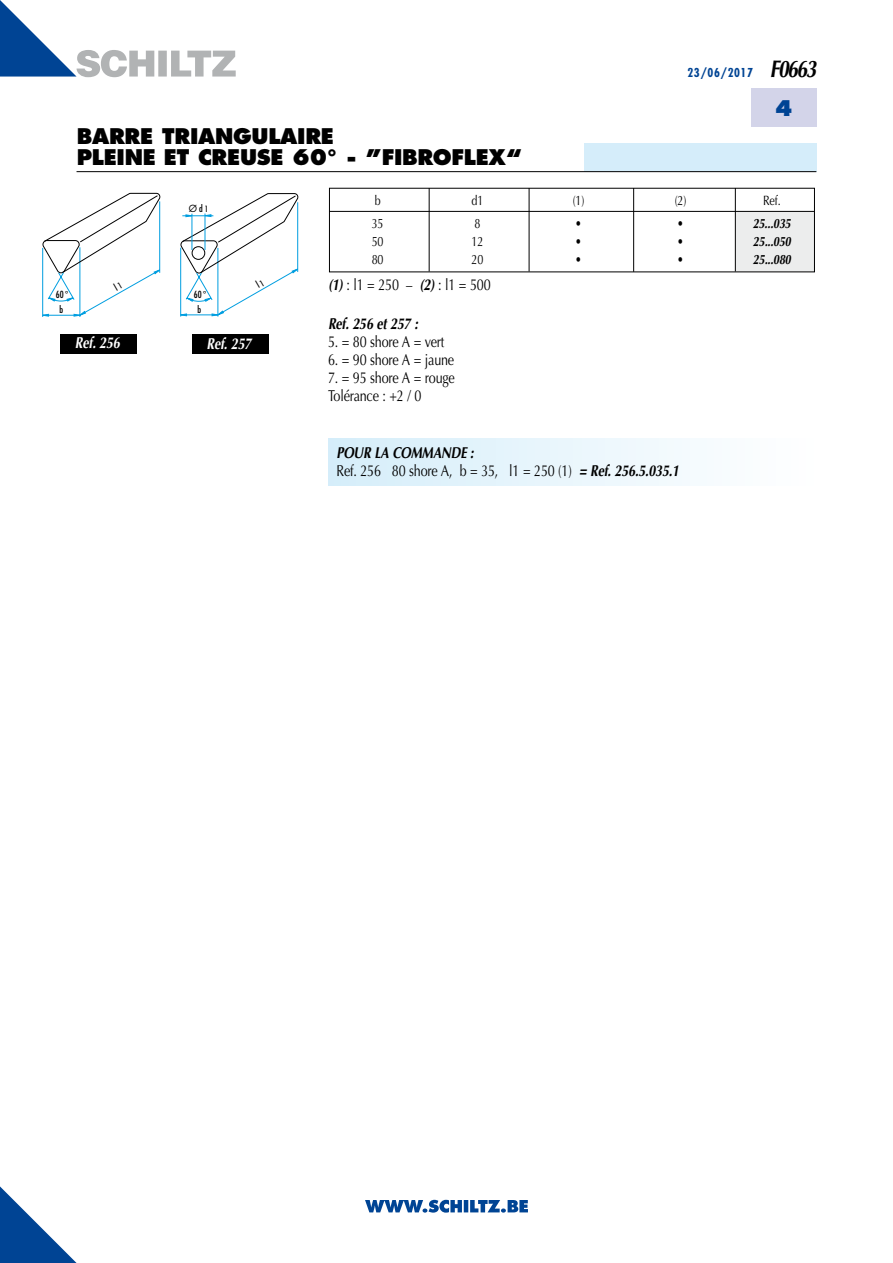
<style>
.page{position:relative;width:893px;height:1263px;background:#fff}
.page>*{position:absolute;margin:0;border:0;box-sizing:border-box;transform-origin:0 0}
.t1{font:800 21px/21px "Futura";letter-spacing:-.015em;color:#000}
.t2{font:800 21px "Futura";color:#004494}
.t3{font:15.75px/18px "Optima";letter-spacing:-.015em;color:#000;scale:.8 1}
.t4{font:italic 700 15.75px/18px "Optima";letter-spacing:-.015em;color:#000;scale:.8 1}
.t5{font:italic 700 15.75px "Optima";letter-spacing:-.015em;color:#fff;scale:.8 1}
.t6{font:13.5px "Optima";letter-spacing:-.015em;color:#000;scale:.8 1}
.t7{font:italic 700 13.5px "Optima";letter-spacing:-.015em;color:#000;scale:.8 1}
.t8{font:700 condensed 12px "Futura";letter-spacing:.05em;color:#004494}
.t9{font:condensed 9.6px "Futura";color:#000}
.t10{font:9.6px "Futura";color:#000}
.s1{font-family:"Optima";font-style:italic;font-stretch:normal;font-size:24px;color:#000}
.s2{font-stretch:condensed}
.s3{font-stretch:condensed;font-size:8.4px}
.s4{font-family:"Courier New";font-stretch:normal}
.s5{font-weight:700;font-style:italic}
.s6{font-weight:400;font-style:normal}
</style>
<div class="page">
<div style="left:736px;top:212px;width:79px;height:60px;background:#eceded"></div>
<hr style="left:329px;top:211px;width:486px;height:1px;background:#000">
<hr style="left:735px;top:188px;width:1px;height:83px;background:#000">
<hr style="left:429px;top:188px;width:1px;height:83px;background:#000">
<hr style="left:633px;top:188px;width:1px;height:84px;background:#000">
<hr style="left:529px;top:188px;width:1px;height:83px;background:#000">
<div style="left:328px;top:438px;width:487px;height:48px;background:linear-gradient(to right,#d5eefa,#fff)"></div>
<div style="left:60px;top:334px;width:77px;height:19px;background:#000"></div>
<div style="left:192px;top:335px;width:76px;height:19px;background:#000"></div>
<svg style="left:0;top:1186px;width:77px;height:77px"></svg>
<div style="left:584px;top:143px;width:232px;height:28px;background:#d5edfa"></div>
<div style="left:751px;top:89px;width:65px;height:38px;background:#d3d4e9"></div>
<hr style="left:77px;top:171px;width:739px;height:1px;background:#000">
<svg style="left:0;top:0;width:236px;height:77px"></svg>
<svg style="left:365px;top:1200px;width:163px;height:12px"></svg>
<svg style="left:42px;top:193px;width:118px;height:124px"></svg>
<svg style="left:180px;top:193px;width:118px;height:124px"></svg>
<h1 class="t1" style="left:77px;top:125px;width:447px">BARRE TRIANGULAIRE<br>PLEINE ET CREUSE 60° - ”FIBROFLEX“</h1>
<p class="t8" style="left:687px;top:65px;width:130px">23/06/2017 <span class="s1">F0663</span></p>
<h1 class="t2" style="left:775px;top:95px;width:19px">4</h1>
<p class="t10" style="left:189px;top:203px;width:21px">Ø <span class="s2">d</span> <span class="s3">1</span></p>
<p class="t9" style="left:56px;top:289px;width:15px">60<span class="s4">°</span></p>
<p class="t9" style="left:59px;top:304px;width:5px">b</p>
<p class="t9" style="left:194px;top:289px;width:15px">60<span class="s4">°</span></p>
<p class="t9" style="left:197px;top:304px;width:5px">b</p>
<p class="t5" style="left:75px;top:334px;width:58px">Ref. 256</p>
<p class="t5" style="left:207px;top:334px;width:58px">Ref. 257</p>
<p class="t6" style="left:375px;top:193px;width:9px">b</p>
<p class="t6" style="left:472px;top:193px;width:16px">d1</p>
<p class="t6" style="left:573px;top:193px;width:16px">(1)</p>
<p class="t6" style="left:675px;top:193px;width:16px">(2)</p>
<p class="t6" style="left:763px;top:193px;width:23px">Ref.</p>
<p class="t6" style="left:372px;top:215px;width:16px">35</p>
<p class="t6" style="left:474px;top:215px;width:9px">8</p>
<p class="t6" style="left:575px;top:215px;width:10px">•</p>
<p class="t6" style="left:677px;top:215px;width:10px">•</p>
<p class="t7" style="left:753px;top:215px;width:49px">25...035</p>
<p class="t6" style="left:372px;top:233px;width:16px">50</p>
<p class="t6" style="left:472px;top:233px;width:16px">12</p>
<p class="t6" style="left:575px;top:233px;width:10px">•</p>
<p class="t6" style="left:677px;top:233px;width:10px">•</p>
<p class="t7" style="left:753px;top:233px;width:49px">25...050</p>
<p class="t6" style="left:372px;top:251px;width:16px">80</p>
<p class="t6" style="left:472px;top:251px;width:16px">20</p>
<p class="t6" style="left:575px;top:251px;width:10px">•</p>
<p class="t6" style="left:677px;top:251px;width:10px">•</p>
<p class="t7" style="left:753px;top:251px;width:49px">25...080</p>
<p class="t3" style="left:328px;top:275px;width:205px"><span class="s5">(1)</span> : l1 = 250 – <span class="s5">(2)</span> : l1 = 500</p>
<p class="t4" style="left:328px;top:315px;width:114px">Ref. 256 et 257 :</p>
<p class="t3" style="left:328px;top:333px;width:147px">5. = 80 shore A = vert</p>
<p class="t3" style="left:328px;top:351px;width:159px">6. = 90 shore A = jaune</p>
<p class="t3" style="left:328px;top:369px;width:160px">7. = 95 shore A = rouge<br>Tolérance : +2 / 0</p>
<p class="t4" style="left:337px;top:443px;width:430px">POUR LA COMMANDE :<br><span class="s6">Ref. 256 80 shore A, b = 35, l1 = 250 (1)</span> = Ref. 256.5.035.1</p>
</div>
